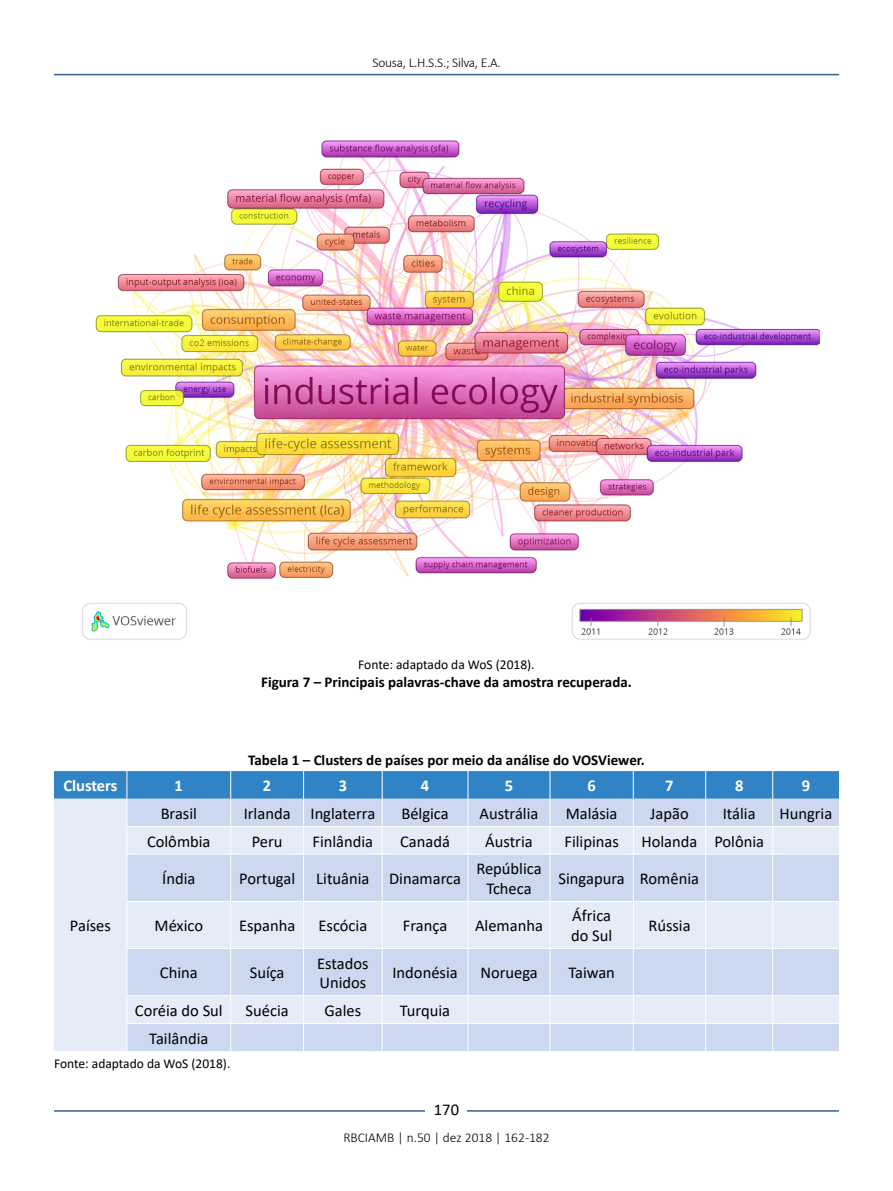
<style>
.page{position:relative;width:893px;height:1191px;background:#fff}
.page>*{position:absolute;margin:0;border:0;box-sizing:border-box;transform-origin:0 0}
.t1{font:16.5px/19.5px "Calibri";color:#000}
.t2{font:700 16.5px "Calibri";color:#fff}
.t3{font:700 15px "Calibri";color:#000}
.t4{font:13.5px "Calibri";color:#000}
.t5{font:300 13.5px "Calibri";color:#000}
.t6{font:300 13.5px "Calibri";letter-spacing:-.02em;color:#000}
</style>
<div class="page">
<hr style="left:54px;top:74px;width:785px;height:1px;background:#365f92">
<hr style="left:54px;top:1110px;width:785px;height:1px;background:#365f92">
<div style="left:426px;top:1096px;width:41px;height:26px;background:#fff"></div>
<div style="left:54px;top:853px;width:73px;height:198px;background:#e6ebf8"></div>
<svg style="left:128px;top:854px;width:711px;height:197px;background:#d5dff3"></svg>
<svg style="left:54px;top:771px;width:785px;height:82px;background:#a2c3e5"></svg>
<hr style="left:230px;top:854px;width:1px;height:47px;background:#fff">
<hr style="left:303px;top:854px;width:1px;height:47px;background:#fff">
<hr style="left:382px;top:854px;width:1px;height:47px;background:#fff">
<hr style="left:468px;top:854px;width:1px;height:47px;background:#fff">
<hr style="left:550px;top:854px;width:1px;height:47px;background:#fff">
<hr style="left:633px;top:854px;width:1px;height:47px;background:#fff">
<hr style="left:705px;top:854px;width:1px;height:47px;background:#fff">
<hr style="left:772px;top:854px;width:1px;height:47px;background:#fff">
<hr style="left:127px;top:901px;width:104px;height:1px;background:#fff">
<hr style="left:231px;top:901px;width:73px;height:1px;background:#fff">
<hr style="left:230px;top:901px;width:1px;height:47px;background:#fff">
<hr style="left:304px;top:901px;width:78px;height:1px;background:#fff">
<hr style="left:303px;top:901px;width:1px;height:47px;background:#fff">
<hr style="left:382px;top:901px;width:86px;height:1px;background:#fff">
<hr style="left:382px;top:901px;width:1px;height:47px;background:#fff">
<hr style="left:468px;top:901px;width:82px;height:1px;background:#fff">
<hr style="left:468px;top:901px;width:1px;height:47px;background:#fff">
<hr style="left:550px;top:901px;width:83px;height:1px;background:#fff">
<hr style="left:550px;top:901px;width:1px;height:47px;background:#fff">
<hr style="left:633px;top:901px;width:73px;height:1px;background:#fff">
<hr style="left:633px;top:901px;width:1px;height:47px;background:#fff">
<hr style="left:706px;top:901px;width:67px;height:1px;background:#fff">
<hr style="left:705px;top:901px;width:1px;height:47px;background:#fff">
<hr style="left:773px;top:901px;width:66px;height:1px;background:#fff">
<hr style="left:772px;top:901px;width:1px;height:47px;background:#fff">
<hr style="left:127px;top:948px;width:104px;height:1px;background:#fff">
<hr style="left:231px;top:948px;width:73px;height:1px;background:#fff">
<hr style="left:230px;top:949px;width:1px;height:46px;background:#fff">
<hr style="left:304px;top:948px;width:78px;height:1px;background:#fff">
<hr style="left:303px;top:949px;width:1px;height:46px;background:#fff">
<hr style="left:382px;top:948px;width:86px;height:1px;background:#fff">
<hr style="left:382px;top:949px;width:1px;height:46px;background:#fff">
<hr style="left:468px;top:948px;width:82px;height:1px;background:#fff">
<hr style="left:468px;top:949px;width:1px;height:46px;background:#fff">
<hr style="left:550px;top:948px;width:83px;height:1px;background:#fff">
<hr style="left:550px;top:949px;width:1px;height:46px;background:#fff">
<hr style="left:633px;top:948px;width:73px;height:1px;background:#fff">
<hr style="left:633px;top:949px;width:1px;height:46px;background:#fff">
<hr style="left:706px;top:948px;width:67px;height:1px;background:#fff">
<hr style="left:705px;top:949px;width:1px;height:46px;background:#fff">
<hr style="left:773px;top:948px;width:66px;height:1px;background:#fff">
<hr style="left:772px;top:949px;width:1px;height:46px;background:#fff">
<hr style="left:127px;top:995px;width:104px;height:1px;background:#fff">
<hr style="left:231px;top:995px;width:73px;height:1px;background:#fff">
<hr style="left:304px;top:995px;width:78px;height:1px;background:#fff">
<hr style="left:382px;top:995px;width:86px;height:1px;background:#fff">
<hr style="left:468px;top:995px;width:82px;height:1px;background:#fff">
<hr style="left:550px;top:995px;width:83px;height:1px;background:#fff">
<hr style="left:633px;top:995px;width:73px;height:1px;background:#fff">
<hr style="left:706px;top:995px;width:67px;height:1px;background:#fff">
<hr style="left:773px;top:995px;width:66px;height:1px;background:#fff">
<hr style="left:127px;top:1023px;width:104px;height:1px;background:#fff">
<svg style="left:127px;top:996px;width:1px;height:55px"></svg>
<hr style="left:231px;top:1023px;width:73px;height:1px;background:#fff">
<svg style="left:230px;top:996px;width:1px;height:55px"></svg>
<hr style="left:304px;top:1023px;width:78px;height:1px;background:#fff">
<svg style="left:303px;top:996px;width:1px;height:55px"></svg>
<hr style="left:382px;top:1023px;width:86px;height:1px;background:#fff">
<svg style="left:382px;top:996px;width:1px;height:55px"></svg>
<hr style="left:468px;top:1023px;width:82px;height:1px;background:#fff">
<svg style="left:468px;top:996px;width:1px;height:55px"></svg>
<hr style="left:550px;top:1023px;width:83px;height:1px;background:#fff">
<svg style="left:550px;top:996px;width:1px;height:55px"></svg>
<hr style="left:633px;top:1023px;width:73px;height:1px;background:#fff">
<svg style="left:633px;top:996px;width:1px;height:55px"></svg>
<hr style="left:706px;top:1023px;width:67px;height:1px;background:#fff">
<svg style="left:705px;top:996px;width:1px;height:55px"></svg>
<hr style="left:773px;top:1023px;width:66px;height:1px;background:#fff">
<svg style="left:772px;top:996px;width:1px;height:55px"></svg>
<img style="left:82px;top:140px;width:738px;height:500px">
<p class="t6" style="left:373px;top:54px;width:130px">Sousa, L.H.S.S.; Silva, E.A.</p>
<p class="t4" style="left:358px;top:655px;width:178px">Fonte: adaptado da WoS (2018).</p>
<p class="t3" style="left:261px;top:671px;width:372px">Figura 7 – Principais palavras-chave da amostra recuperada.</p>
<p class="t3" style="left:248px;top:749px;width:398px">Tabela 1 – Clusters de países por meio da análise do VOSViewer.</p>
<p class="t2" style="left:63px;top:774px;width:56px">Clusters</p>
<p class="t2" style="left:175px;top:774px;width:10px">1</p>
<p class="t2" style="left:263px;top:774px;width:10px">2</p>
<p class="t2" style="left:339px;top:774px;width:10px">3</p>
<p class="t2" style="left:421px;top:774px;width:10px">4</p>
<p class="t2" style="left:505px;top:774px;width:10px">5</p>
<p class="t2" style="left:587px;top:774px;width:10px">6</p>
<p class="t2" style="left:665px;top:774px;width:10px">7</p>
<p class="t2" style="left:735px;top:774px;width:10px">8</p>
<p class="t2" style="left:802px;top:774px;width:10px">9</p>
<p class="t1" style="left:70px;top:915px;width:42px">Países</p>
<p class="t1" style="left:161px;top:803px;width:38px">Brasil</p>
<p class="t1" style="left:244px;top:803px;width:133px">Irlanda Inglaterra</p>
<p class="t1" style="left:401px;top:803px;width:49px">Bélgica</p>
<p class="t1" style="left:480px;top:803px;width:60px">Austrália</p>
<p class="t1" style="left:566px;top:803px;width:53px">Malásia</p>
<p class="t1" style="left:650px;top:803px;width:40px">Japão</p>
<p class="t1" style="left:723px;top:803px;width:34px">Itália</p>
<p class="t1" style="left:779px;top:803px;width:54px">Hungria</p>
<p class="t1" style="left:147px;top:831px;width:65px">Colômbia</p>
<p class="t1" style="left:252px;top:831px;width:32px">Peru</p>
<p class="t1" style="left:312px;top:831px;width:62px">Finlândia</p>
<p class="t1" style="left:400px;top:831px;width:51px">Canadá</p>
<p class="t1" style="left:485px;top:831px;width:49px">Áustria</p>
<p class="t1" style="left:564px;top:831px;width:56px">Filipinas</p>
<p class="t1" style="left:641px;top:831px;width:124px">Holanda Polônia</p>
<p class="t1" style="left:162px;top:868px;width:35px">Índia</p>
<p class="t1" style="left:239px;top:868px;width:57px">Portugal</p>
<p class="t1" style="left:316px;top:868px;width:146px">Lituânia Dinamarca</p>
<p class="t1" style="left:476px;top:858px;width:67px;text-align:center">República<br>Tcheca</p>
<p class="t1" style="left:559px;top:868px;width:142px">Singapura Romênia</p>
<p class="t1" style="left:155px;top:915px;width:50px">México</p>
<p class="t1" style="left:239px;top:915px;width:58px">Espanha</p>
<p class="t1" style="left:319px;top:915px;width:50px">Escócia</p>
<p class="t1" style="left:403px;top:915px;width:46px">França</p>
<p class="t1" style="left:475px;top:915px;width:69px">Alemanha</p>
<p class="t1" style="left:571px;top:905px;width:43px">África do Sul</p>
<p class="t1" style="left:648px;top:915px;width:44px">Rússia</p>
<p class="t1" style="left:160px;top:962px;width:39px">China</p>
<p class="t1" style="left:250px;top:962px;width:36px">Suíça</p>
<p class="t1" style="left:317px;top:953px;width:53px">Estados<br>Unidos</p>
<p class="t1" style="left:392px;top:962px;width:67px">Indonésia</p>
<p class="t1" style="left:480px;top:962px;width:59px">Noruega</p>
<p class="t1" style="left:568px;top:962px;width:48px">Taiwan</p>
<p class="t1" style="left:135px;top:1000px;width:89px">Coréia do Sul</p>
<p class="t1" style="left:246px;top:1000px;width:45px">Suécia</p>
<p class="t1" style="left:324px;top:1000px;width:38px">Gales</p>
<p class="t1" style="left:400px;top:1000px;width:52px">Turquia</p>
<p class="t1" style="left:149px;top:1027px;width:61px">Tailândia</p>
<p class="t4" style="left:54px;top:1053px;width:178px">Fonte: adaptado da WoS (2018).</p>
<p class="t1" style="left:434px;top:1099px;width:27px">170</p>
<p class="t5" style="left:343px;top:1129px;width:208px">RBCIAMB | n.50 | dez 2018 | 162-182</p>
</div>
